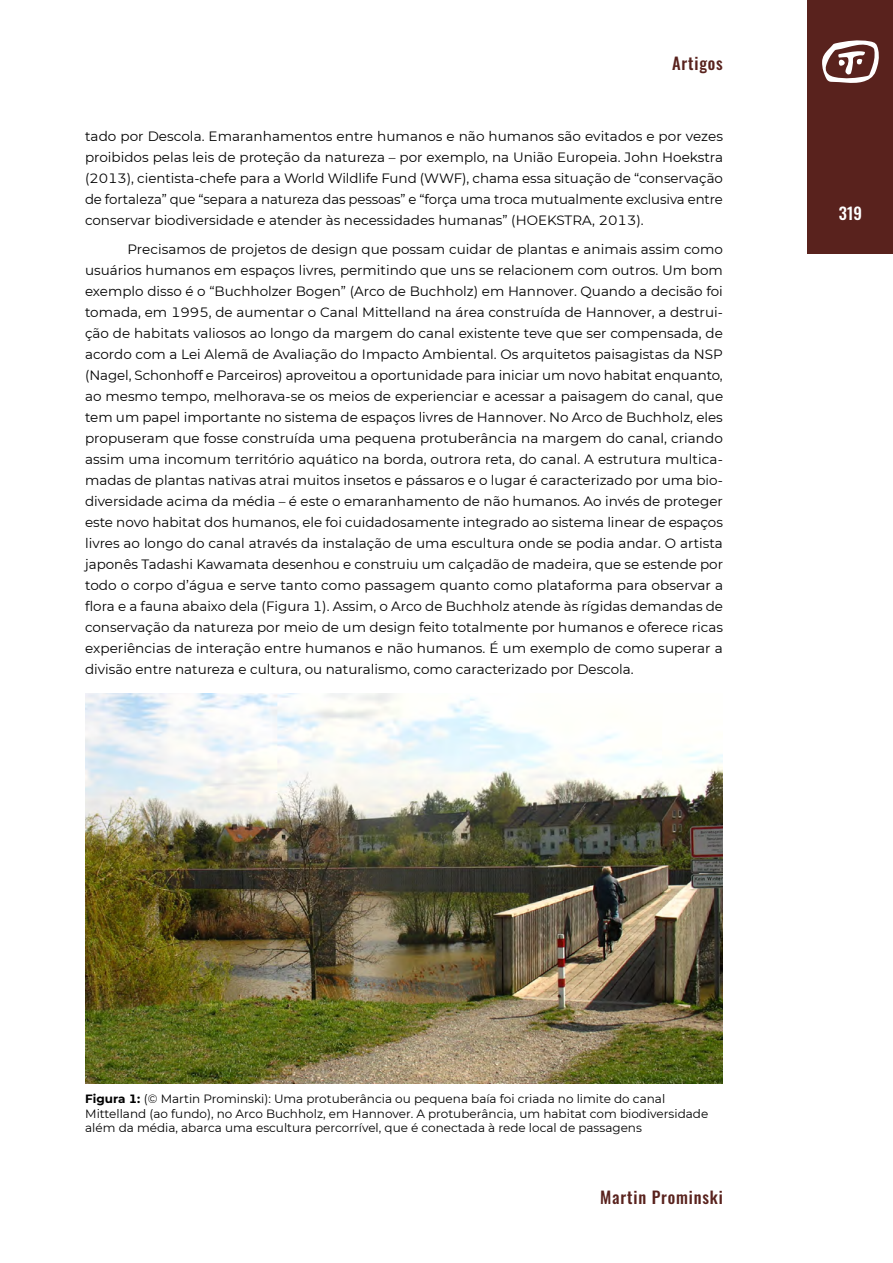
<style>
.page{position:relative;width:893px;height:1263px;background:#fff}
.page>*{position:absolute;margin:0;border:0;box-sizing:border-box;transform-origin:0 0}
.t1{font:500 16.5px "Oswald";letter-spacing:.05em;color:#59221d}
.t2{font:500 16.5px "Oswald";color:#fff}
.t3{font:13.5px/21px "Montserrat";color:#000;text-align:justify}
.t4{font:12px/14.4px "Montserrat";color:#000}
.s1{font-weight:700}
</style>
<div class="page">
<div style="left:808px;top:0;width:85px;height:253px;background:#59221d"></div>
<svg style="left:822px;top:40px;width:57px;height:43px"></svg>
<img style="left:86px;top:694px;width:636px;height:390px">
<p class="t1" style="left:672px;top:48px;width:52px">Artigos</p>
<p class="t3" style="left:85px;top:125px;width:640px">tado por Descola. Emaranhamentos entre humanos e não humanos são evitados e por vezes proibidos pelas leis de proteção da natureza – por exemplo, na União Europeia. John Hoekstra (2013), cientista-chefe para a World Wildlife Fund (WWF), chama essa situação de “conservação de fortaleza” que “separa a natureza das pessoas” e “força uma troca mutualmente exclusiva entre conservar biodiversidade e atender às necessidades humanas” (HOEKSTRA, 2013).</p>
<p class="t3" style="left:85px;top:238px;width:640px;text-indent:43px">Precisamos de projetos de design que possam cuidar de plantas e animais assim como usuários humanos em espaços livres, permitindo que uns se relacionem com outros. Um bom exemplo disso é o “Buchholzer Bogen” (Arco de Buchholz) em Hannover. Quando a decisão foi tomada, em 1995, de aumentar o Canal Mittelland na área construída de Hannover, a destrui&shy;ção de habitats valiosos ao longo da margem do canal existente teve que ser compensada, de acordo com a Lei Alemã de Avaliação do Impacto Ambiental. Os arquitetos paisagistas da NSP (Nagel, Schonhoff e Parceiros) aproveitou a oportunidade para iniciar um novo habitat enquanto, ao mesmo tempo, melhorava-se os meios de experienciar e acessar a paisagem do canal, que tem um papel importante no sistema de espaços livres de Hannover. No Arco de Buchholz, eles propuseram que fosse construída uma pequena protuberância na margem do canal, criando assim uma incomum território aquático na borda, outrora reta, do canal. A estrutura multica&shy;madas de plantas nativas atrai muitos insetos e pássaros e o lugar é caracterizado por uma bio&shy;diversidade acima da média – é este o emaranhamento de não humanos. Ao invés de proteger este novo habitat dos humanos, ele foi cuidadosamente integrado ao sistema linear de espaços livres ao longo do canal através da instalação de uma escultura onde se podia andar. O artista japonês Tadashi Kawamata desenhou e construiu um calçadão de madeira, que se estende por todo o corpo d’água e serve tanto como passagem quanto como plataforma para observar a flora e a fauna abaixo dela (Figura 1). Assim, o Arco de Buchholz atende às rígidas demandas de conservação da natureza por meio de um design feito totalmente por humanos e oferece ricas experiências de interação entre humanos e não humanos. É um exemplo de como superar a divisão entre natureza e cultura, ou naturalismo, como caracterizado por Descola.</p>
<p class="t2" style="left:839px;top:199px;width:25px">319</p>
<p class="t4" style="left:85px;top:1091px;width:625px"><span class="s1">Figura 1:</span> (© Martin Prominski): Uma protuberância ou pequena baía foi criada no limite do canal<br>Mittelland (ao fundo), no Arco Buchholz, em Hannover. A protuberância, um habitat com biodiversidade além da média, abarca uma escultura percorrível, que é conectada à rede local de passagens</p>
<p class="t1" style="left:600px;top:1182px;width:124px">Martin Prominski</p>
</div>
